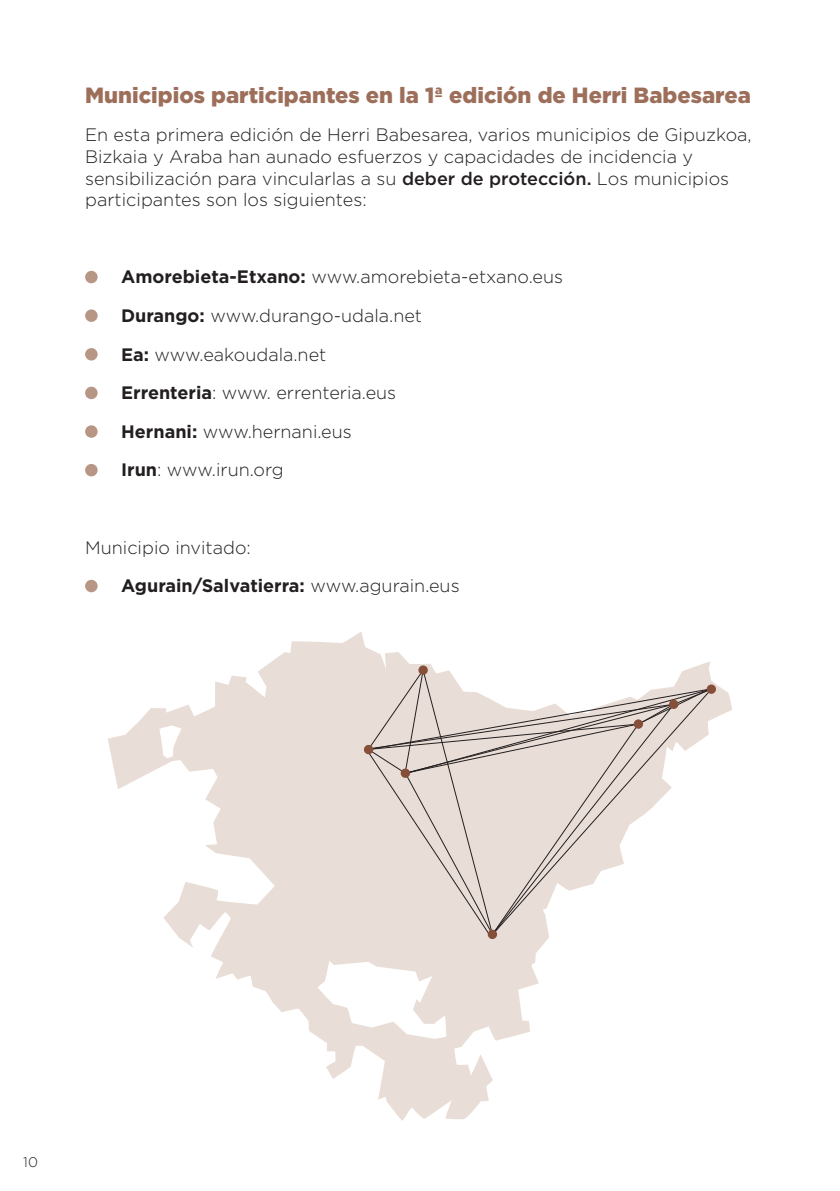
<style>
.page{position:relative;width:840px;height:1191px;background:#fff}
.page>*{position:absolute;margin:0;border:0;box-sizing:border-box;transform-origin:0 0}
.t1{font:900 22px "Gotham";color:#9d6f5b}
.t2{font:300 18px/38.6px "Gotham";color:#231f20}
.t3{font:300 14px "Gotham";color:#231f20}
.s1{font-weight:500}
.s2{font-weight:700}
</style>
<div class="page">
<div style="left:85px;top:271px;width:13px;height:12px;background:#b79685;border-radius:50%"></div>
<div style="left:85px;top:309px;width:13px;height:13px;background:#b79685;border-radius:50%"></div>
<div style="left:85px;top:348px;width:13px;height:12px;background:#b79685;border-radius:50%"></div>
<div style="left:85px;top:387px;width:13px;height:12px;background:#b79685;border-radius:50%"></div>
<div style="left:85px;top:425px;width:13px;height:13px;background:#b79685;border-radius:50%"></div>
<div style="left:85px;top:464px;width:13px;height:12px;background:#b79685;border-radius:50%"></div>
<div style="left:85px;top:580px;width:13px;height:12px;background:#b79685;border-radius:50%"></div>
<svg style="left:108px;top:632px;width:623px;height:489px"></svg>
<svg style="left:367px;top:669px;width:344px;height:266px"></svg>
<div style="left:418px;top:665px;width:9px;height:10px;background:#854f39;border-radius:50%"></div>
<div style="left:400px;top:768px;width:10px;height:10px;background:#854f39;border-radius:50%"></div>
<div style="left:706px;top:684px;width:9px;height:10px;background:#854f39;border-radius:50%"></div>
<div style="left:487px;top:929px;width:10px;height:10px;background:#854f39;border-radius:50%"></div>
<div style="left:633px;top:719px;width:9px;height:10px;background:#854f39;border-radius:50%"></div>
<div style="left:363px;top:745px;width:10px;height:9px;background:#854f39;border-radius:50%"></div>
<svg style="left:668px;top:699px;width:10px;height:10px"></svg>
<p class="t1" style="left:85px;top:80px;width:667px">Municipios participantes en la 1ª edición de Herri Babesarea</p>
<p class="t2" style="left:85px;top:124px;width:667px;line-height:21.6px">En esta primera edición de Herri Babesarea, varios municipios de Gipuzkoa, Bizkaia y Araba han aunado esfuerzos y capacidades de incidencia y sensibilización para vincularlas a su <span class="s1">deber de protección.</span> Los municipios participantes son los siguientes:</p>
<p class="t2" style="left:121px;top:257px;width:443px"><span class="s2">Amorebieta-Etxano:</span> www.amorebieta-etxano.eus<br><span class="s2">Durango:</span> www.durango-udala.net<br><span class="s2">Ea:</span> www.eakoudala.net<br><span class="s2">Errenteria</span>: www. errenteria.eus<br><span class="s2">Hernani:</span> www.hernani.eus<br><span class="s2">Irun</span>: www.irun.org</p>
<p class="t2" style="left:121px;top:527px;width:340px;text-indent:-36px">Municipio invitado:<br><span class="s2">Agurain/Salvatierra:</span> www.agurain.eus</p>
<p class="t3" style="left:23px;top:1153px;width:16px">10</p>
</div>
